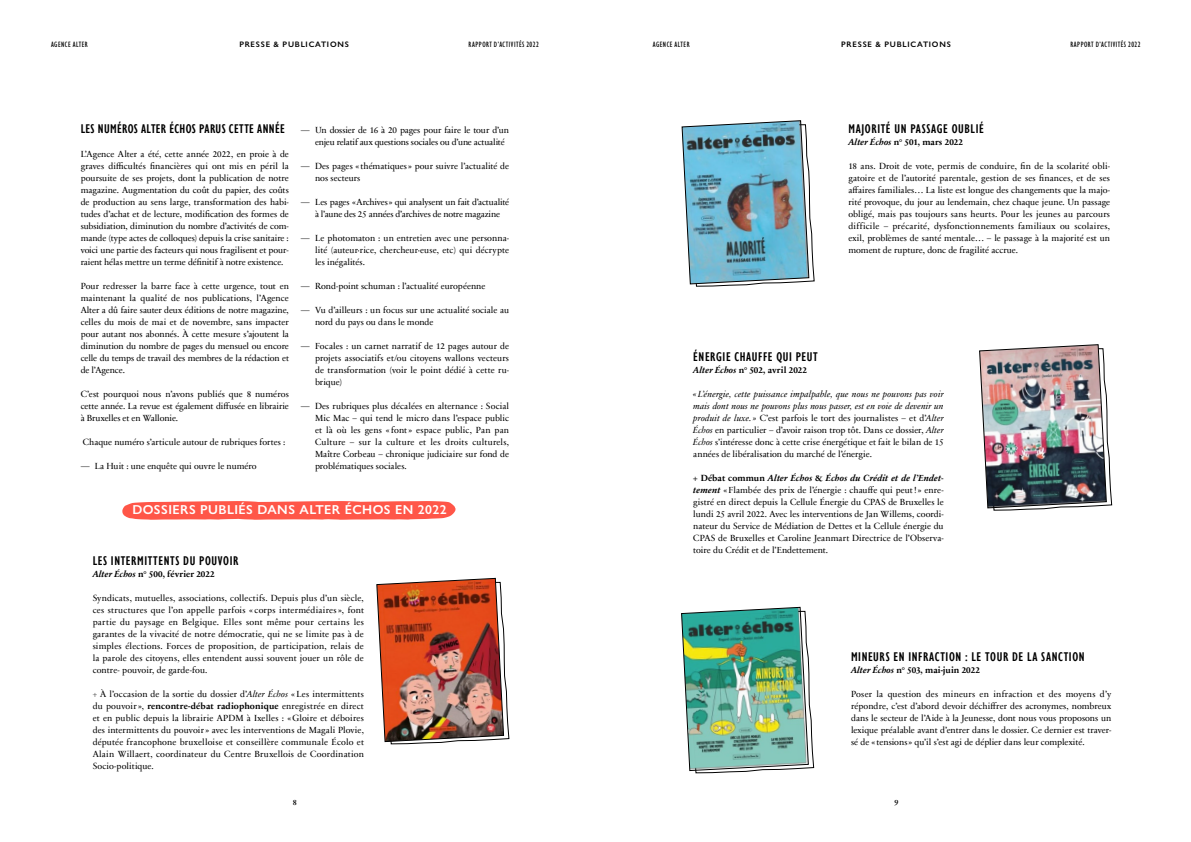
<style>
.page{position:relative;width:1191px;height:842px;background:#fff}
.page>*{position:absolute;margin:0;border:0;box-sizing:border-box;transform-origin:0 0}
.t1{font:600 condensed 13px "Gill Sans Nova";letter-spacing:.045em;color:#000}
.t2{font:600 condensed 13px "Gill Sans Nova";letter-spacing:.025em;color:#000}
.t3{font:600 13px "Gill Sans Nova";letter-spacing:.035em;color:#fff}
.t4{font:9px/12px "Sabon Next Com";color:#000;text-align:justify}
.t5{font:700 9px "Sabon Next Com";letter-spacing:.005em;color:#000}
.t6{font:500 condensed 8px "Gill Sans Nova";letter-spacing:.065em;color:#000}
.t7{font:600 8px "Gill Sans Nova";letter-spacing:.095em;color:#000}
.t8{font:600 8px "Sabon Next Com";color:#000}
.s1{font-style:italic}
.s2{font-weight:700}
.s3{font-weight:700;font-style:italic}
</style>
<div class="page">
<svg style="left:122px;top:501px;width:333px;height:19px;background:#ff6356"></svg>
<img style="left:979px;top:344px;width:133px;height:167px">
<img style="left:681px;top:120px;width:133px;height:167px">
<img style="left:376px;top:578px;width:133px;height:166px">
<img style="left:681px;top:607px;width:133px;height:166px">
<p class="t6" style="left:51px;top:39px;width:38px">AGENCE ALTER</p>
<p class="t7" style="left:239px;top:39px;width:111px">PRESSE &amp; PUBLICATIONS</p>
<p class="t6" style="left:468px;top:39px;width:72px">RAPPORT D’ACTIVITÉS 2022</p>
<p class="t6" style="left:653px;top:39px;width:38px">AGENCE ALTER</p>
<p class="t7" style="left:841px;top:39px;width:111px">PRESSE &amp; PUBLICATIONS</p>
<p class="t6" style="left:1070px;top:39px;width:72px">RAPPORT D’ACTIVITÉS 2022</p>
<h1 class="t2" style="left:81px;top:120px;width:206px">LES NUMÉROS ALTER ÉCHOS PARUS CETTE ANNÉE</h1>
<p class="t4" style="left:81px;top:148px;width:210px">L’Agence Alter a été, cette année 2022, en proie à de graves difficultés financières qui ont mis en péril la poursuite de ses projets, dont la publication de notre magazine. Augmentation du coût du papier, des coûts de production au sens large, transformation des habi&shy;tudes d’achat et de lecture, modification des formes de subsidiation, diminution du nombre d’activités de com&shy;mande (type actes de colloques) depuis la crise sanitaire : voici une partie des facteurs qui nous fragilisent et pour&shy;raient hélas mettre un terme définitif à notre existence.</p>
<p class="t4" style="left:81px;top:280px;width:210px">Pour redresser la barre face à cette urgence, tout en maintenant la qualité de nos publications, l’Agence Alter a dû faire sauter deux éditions de notre magazine, celles du mois de mai et de novembre, sans impacter pour autant nos abonnés. À cette mesure s’ajoutent la diminution du nombre de pages du mensuel ou encore celle du temps de travail des membres de la rédaction et de l’Agence.</p>
<p class="t4" style="left:81px;top:388px;width:210px">C’est pourquoi nous n’avons publiés que 8 numéros cette année. La revue est également diffusée en librairie à Bruxelles et en Wallonie.</p>
<p class="t4" style="left:83px;top:436px;width:204px">Chaque numéro s’articule autour de rubriques fortes :</p>
<p class="t4" style="left:81px;top:460px;width:177px">— La Huit : une enquête qui ouvre le numéro</p>
<p class="t4" style="left:315px;top:124px;width:195px;text-indent:-14px">— Un dossier de 16 à 20 pages pour faire le tour d’un enjeu relatif aux questions sociales ou d’une actualité</p>
<p class="t4" style="left:315px;top:160px;width:195px;text-indent:-14px">— Des pages « thématiques » pour suivre l’actualité de nos secteurs</p>
<p class="t4" style="left:301px;top:196px;width:210px;text-align:center">— Les pages «Archives» qui analysent un fait d’actualité à l’aune des 25 années d’archives de notre magazine</p>
<p class="t4" style="left:315px;top:232px;width:196px;text-indent:-14px">— Le photomaton : un entretien avec une personna&shy;lité (auteur·rice, chercheur·euse, etc) qui décrypte les inégalités.</p>
<p class="t4" style="left:301px;top:280px;width:186px">— Rond-point schuman : l’actualité européenne</p>
<p class="t4" style="left:315px;top:304px;width:195px;text-indent:-14px">— Vu d’ailleurs : un focus sur une actualité sociale au nord du pays ou dans le monde</p>
<p class="t4" style="left:315px;top:340px;width:195px;text-indent:-14px">— Focales : un carnet narratif de 12 pages autour de projets associatifs et/ou citoyens wallons vecteurs de transformation (voir le point dédié à cette ru&shy;brique)</p>
<p class="t4" style="left:315px;top:400px;width:196px;text-indent:-14px">— Des rubriques plus décalées en alternance : Social Mic Mac – qui tend le micro dans l’espace public et là où les gens « font » espace public, Pan pan Culture – sur la culture et les droits culturels, Maître Corbeau – chronique judiciaire sur fond de problématiques sociales.</p>
<h1 class="t3" style="left:132px;top:502px;width:316px">DOSSIERS PUBLIÉS DANS ALTER ÉCHOS EN 2022</h1>
<h1 class="t1" style="left:93px;top:552px;width:147px">LES INTERMITTENTS DU POUVOIR</h1>
<p class="t5" style="left:93px;top:567px;width:123px"><span class="s1">Alter Échos</span> n° 500, février 2022</p>
<p class="t4" style="left:93px;top:592px;width:273px">Syndicats, mutuelles, associations, collectifs. Depuis plus d’un siècle, ces structures que l’on appelle parfois « corps intermédiaires », font partie du paysage en Belgique. Elles sont même pour certains les garantes de la vivacité de notre démocratie, qui ne se limite pas à de simples élections. Forces de proposition, de participation, relais de la parole des citoyens, elles entendent aussi souvent jouer un rôle de contre- pouvoir, de garde-fou.</p>
<p class="t4" style="left:93px;top:688px;width:273px">+ À l’occasion de la sortie du dossier d’<span class="s1">Alter Échos</span> « Les intermittents du pouvoir », <span class="s2">rencontre-débat radiophonique</span> enregistrée en direct et en public depuis la librairie APDM à Ixelles : « Gloire et déboires des intermittents du pouvoir » avec les interventions de Magali Plovie, députée francophone bruxelloise et conseillère communale Écolo et Alain Willaert, coordinateur du Centre Bruxellois de Coordination Socio-politique.</p>
<h1 class="t1" style="left:848px;top:120px;width:137px">MAJORITÉ UN PASSAGE OUBLIÉ</h1>
<p class="t5" style="left:848px;top:135px;width:116px"><span class="s1">Alter Échos</span> n° 501, mars 2022</p>
<p class="t4" style="left:848px;top:160px;width:263px">18 ans. Droit de vote, permis de conduire, fin de la scolarité obli&shy;gatoire et de l’autorité parentale, gestion de ses finances, et de ses affaires familiales… La liste est longue des changements que la majo&shy;rité provoque, du jour au lendemain, chez chaque jeune. Un passage obligé, mais pas toujours sans heurts. Pour les jeunes au parcours difficile – précarité, dysfonctionnements familiaux ou scolaires, exil, problèmes de santé mentale… – le passage à la majorité est un moment de rupture, donc de fragilité accrue.</p>
<h1 class="t1" style="left:693px;top:348px;width:126px">ÉNERGIE CHAUFFE QUI PEUT</h1>
<p class="t5" style="left:693px;top:363px;width:115px"><span class="s1">Alter Échos</span> n° 502, avril 2022</p>
<p class="t4" style="left:693px;top:388px;width:252px"><span class="s1">« L’énergie, cette puissance impalpable, que nous ne pouvons pas voir mais dont nous ne pouvons plus nous passer, est en voie de devenir un produit de luxe. »</span> C’est parfois le tort des journalistes – et d’<span class="s1">Alter Échos</span> en particulier – d’avoir raison trop tôt. Dans ce dossier, <span class="s1">Alter Échos</span> s’intéresse donc à cette crise énergétique et fait le bilan de 15 années de libéralisation du marché de l’énergie.</p>
<p class="t4" style="left:693px;top:472px;width:252px"><span class="s2">+ Débat commun</span> <span class="s3">Alter Échos</span> <span class="s2">&amp;</span> <span class="s3">Échos du Crédit et de l’Endet&shy;tement</span> «Flambée des prix de l’énergie : chauffe qui peut! » enre&shy;gistré en direct depuis la Cellule Énergie du CPAS de Bruxelles le lundi 25 avril 2022. Avec les interventions de Jan Willems, coordi&shy;nateur du Service de Médiation de Dettes et la Cellule énergie du CPAS de Bruxelles et Caroline Jeanmart Directrice de l’Observa&shy;toire du Crédit et de l’Endettement.</p>
<h1 class="t1" style="left:851px;top:648px;width:235px">MINEURS EN INFRACTION : LE TOUR DE LA SANCTION</h1>
<p class="t5" style="left:851px;top:663px;width:130px"><span class="s1">Alter Échos</span> n° 503, mai-juin 2022</p>
<p class="t4" style="left:851px;top:688px;width:262px">Poser la question des mineurs en infraction et des moyens d’y répondre, c’est d’abord devoir déchiffrer des acronymes, nombreux dans le secteur de l’Aide à la Jeunesse, dont nous vous proposons un lexique préalable avant d’entrer dans le dossier. Ce dernier est traver&shy;sé de « tensions » qu’il s’est agi de déplier dans leur complexité.</p>
<p class="t8" style="left:293px;top:796px;width:5px">8</p>
<p class="t8" style="left:894px;top:796px;width:5px">9</p>
</div>
